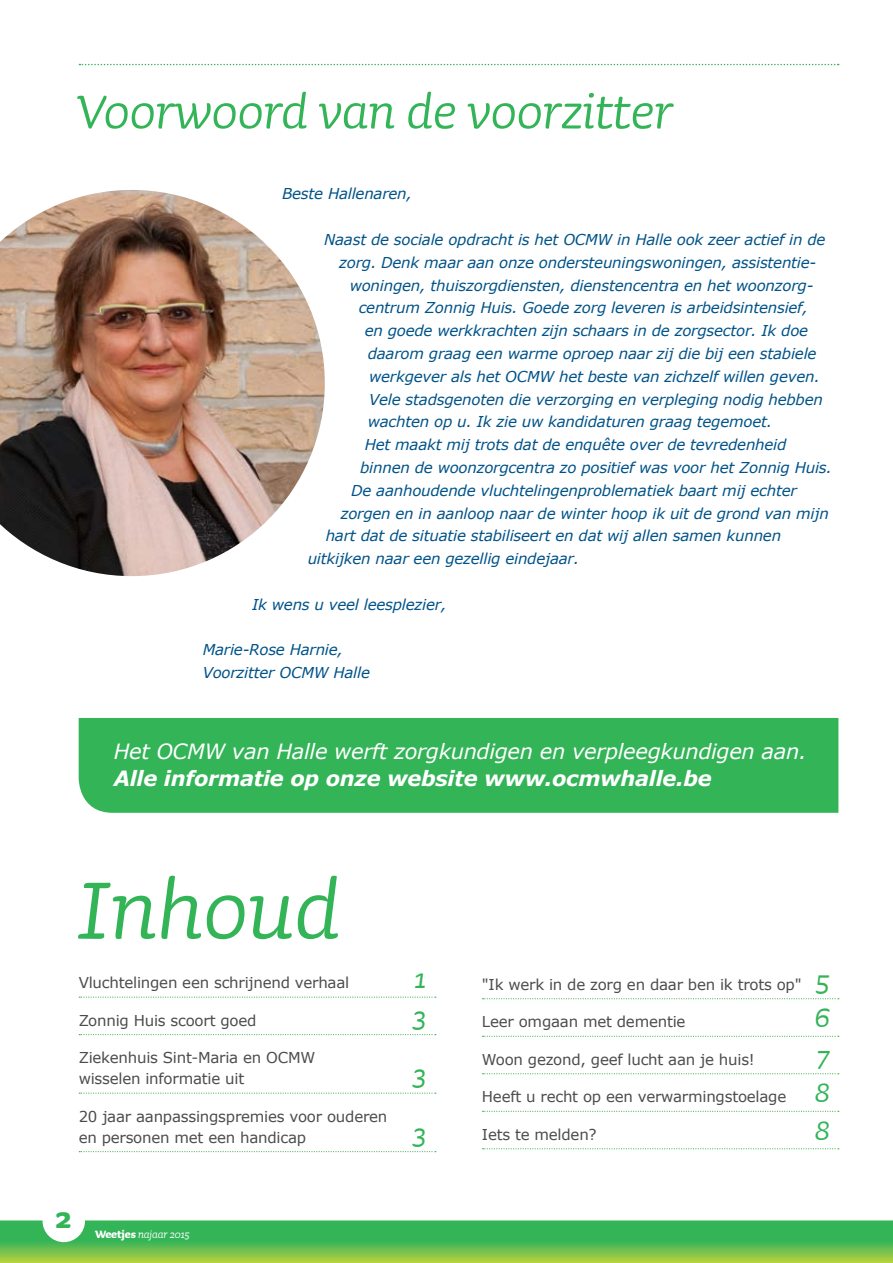
<style>
.page{position:relative;width:893px;height:1263px;background:#fff}
.page>*{position:absolute;margin:0;border:0;box-sizing:border-box;transform-origin:0 0}
.t1{font:italic 108px "Sauna";letter-spacing:-.01em;color:#32b457;scale:.95 1}
.t2{font:italic 63px "Sauna";letter-spacing:-.01em;color:#32b457;scale:.95 1}
.t3{font:700 39px "Sauna";color:#32b457;scale:.95 1}
.t4{font:italic 36px "Sauna";color:#32b457}
.t5{font:italic 21px "Verdana";letter-spacing:-.015em;color:#fff}
.t6{font:italic 700 21px "Verdana";letter-spacing:-.015em;color:#fff}
.t7{font:italic 15px/22.8px "Verdana";letter-spacing:-.015em;color:#005389}
.t8{font:15px/21px "Verdana";letter-spacing:-.015em;color:#4b4c4d}
.t9{font:italic 13.5px "Sauna";letter-spacing:-.01em;color:#fff;scale:.95 1}
.s1{font-weight:700;font-style:normal}
</style>
<div class="page">
<svg style="left:79px;top:64px;width:760px;height:1px"></svg>
<img style="left:0;top:190px;width:325px;height:386px">
<svg style="left:79px;top:996px;width:357px;height:2px"></svg>
<svg style="left:79px;top:1034px;width:357px;height:1px"></svg>
<svg style="left:79px;top:1092px;width:357px;height:2px"></svg>
<svg style="left:79px;top:1151px;width:357px;height:1px"></svg>
<svg style="left:0;top:1220px;width:893px;height:43px;background:#59bc53"></svg>
<div style="left:43px;top:1199px;width:42px;height:43px;background:#fff;border-radius:50%"></div>
<div style="left:79px;top:718px;width:759px;height:95px;background:#32b457"></div>
<svg style="left:482px;top:998px;width:357px;height:1px"></svg>
<svg style="left:482px;top:1036px;width:357px;height:1px"></svg>
<svg style="left:482px;top:1073px;width:357px;height:1px"></svg>
<svg style="left:482px;top:1111px;width:357px;height:1px"></svg>
<svg style="left:482px;top:1148px;width:357px;height:1px"></svg>
<h2 class="t2" style="left:77px;top:71px;width:630px">Voorwoord van de voorzitter</h2>
<p class="t7" style="left:282px;top:183px;width:131px">Beste Hallenaren,</p>
<p class="t7" style="left:324px;top:228px;width:503px">Naast de sociale opdracht is het OCMW in Halle ook zeer actief in de</p>
<p class="t7" style="left:339px;top:251px;width:479px">zorg. Denk maar aan onze ondersteuningswoningen, assistentie-</p>
<p class="t7" style="left:350px;top:274px;width:465px">woningen, thuiszorgdiensten, dienstencentra en het woonzorg-</p>
<p class="t7" style="left:359px;top:297px;width:451px">centrum Zonnig Huis. Goede zorg leveren is arbeidsintensief,</p>
<p class="t7" style="left:365px;top:320px;width:445px">en goede werkkrachten zijn schaars in de zorgsector. Ik doe</p>
<p class="t7" style="left:368px;top:342px;width:450px">daarom graag een warme oproep naar zij die bij een stabiele</p>
<p class="t7" style="left:369px;top:365px;width:452px">werkgever als het OCMW het beste van zichzelf willen geven.</p>
<p class="t7" style="left:369px;top:388px;width:455px">Vele stadsgenoten die verzorging en verpleging nodig hebben</p>
<p class="t7" style="left:368px;top:411px;width:406px">wachten op u. Ik zie uw kandidaturen graag tegemoet.</p>
<p class="t7" style="left:365px;top:434px;width:423px">Het maakt mij trots dat de enquête over de tevredenheid</p>
<p class="t7" style="left:360px;top:456px;width:473px">binnen de woonzorgcentra zo positief was voor het Zonnig Huis.</p>
<p class="t7" style="left:351px;top:479px;width:447px">De aanhoudende vluchtelingenproblematiek baart mij echter</p>
<p class="t7" style="left:341px;top:502px;width:490px">zorgen en in aanloop naar de winter hoop ik uit de grond van mijn</p>
<p class="t7" style="left:326px;top:525px;width:457px">hart dat de situatie stabiliseert en dat wij allen samen kunnen</p>
<p class="t7" style="left:308px;top:548px;width:273px">uitkijken naar een gezellig eindejaar.</p>
<p class="t7" style="left:252px;top:593px;width:196px">Ik wens u veel leesplezier,</p>
<p class="t7" style="left:203px;top:639px;width:169px">Marie-Rose Harnie,<br>Voorzitter OCMW Halle</p>
<h3 class="t5" style="left:114px;top:738px;width:695px">Het OCMW van Halle werft zorgkundigen en verpleegkundigen aan.</h3>
<h3 class="t6" style="left:114px;top:765px;width:599px">Alle informatie op onze website www.ocmwhalle.be</h3>
<h1 class="t1" style="left:77px;top:840px;width:279px">Inhoud</h1>
<p class="t8" style="left:79px;top:972px;width:272px">Vluchtelingen een schrijnend verhaal</p>
<h3 class="t4" style="left:414px;top:955px;width:14px">1</h3>
<p class="t8" style="left:79px;top:1010px;width:179px">Zonnig Huis scoort goed</p>
<h3 class="t4" style="left:413px;top:993px;width:15px">3</h3>
<p class="t8" style="left:79px;top:1047px;width:238px">Ziekenhuis Sint-Maria en OCMW wisselen informatie uit</p>
<h3 class="t4" style="left:413px;top:1051px;width:15px">3</h3>
<p class="t8" style="left:79px;top:1106px;width:310px">20 jaar aanpassingspremies voor ouderen en personen met een handicap</p>
<h3 class="t3" style="left:56px;top:1193px;width:18px">2</h3>
<p class="t9" style="left:95px;top:1225px;width:101px"><span class="s1">Weetjes</span> najaar 2015</p>
<p class="t9" style="left:138px;top:1225px;width:86px">Editie najaar 2015</p>
<h3 class="t4" style="left:413px;top:1110px;width:15px">3</h3>
<p class="t8" style="left:482px;top:974px;width:321px">"Ik werk in de zorg en daar ben ik trots op"</p>
<h3 class="t4" style="left:816px;top:957px;width:15px">5</h3>
<p class="t8" style="left:482px;top:1011px;width:205px">Leer omgaan met dementie</p>
<h3 class="t4" style="left:815px;top:994px;width:17px">6</h3>
<p class="t8" style="left:482px;top:1049px;width:274px">Woon gezond, geef lucht aan je huis!</p>
<h3 class="t4" style="left:817px;top:1032px;width:15px">7</h3>
<p class="t8" style="left:482px;top:1086px;width:306px">Heeft u recht op een verwarmingstoelage</p>
<h3 class="t4" style="left:815px;top:1069px;width:17px">8</h3>
<p class="t8" style="left:482px;top:1124px;width:116px">Iets te melden?</p>
<h3 class="t4" style="left:815px;top:1107px;width:17px">8</h3>
</div>
